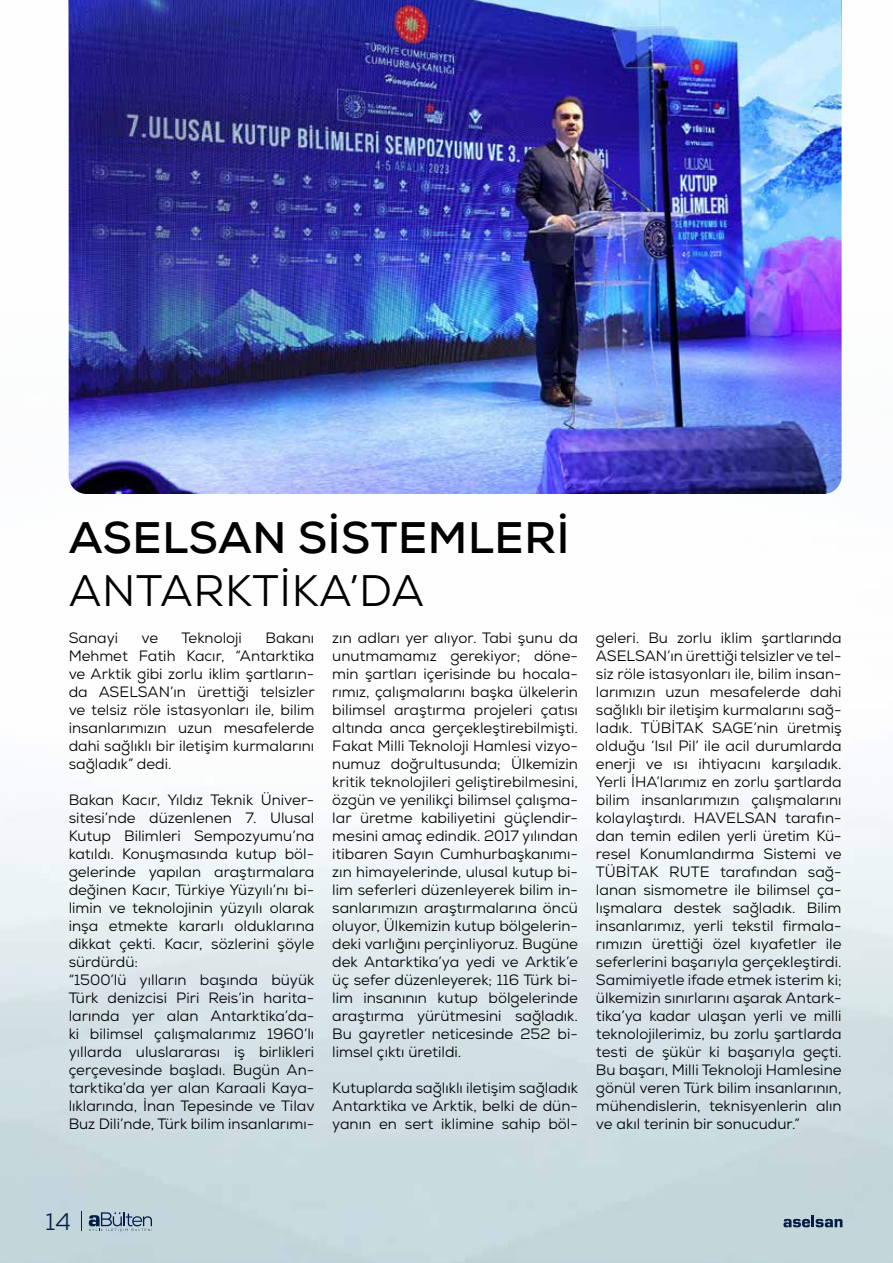
<style>
.page{position:relative;width:893px;height:1263px;background:#fff}
.page>*{position:absolute;margin:0;border:0;box-sizing:border-box;transform-origin:0 0}
.t1{font:700 44.1px "Nexa";letter-spacing:.015em;color:#000}
.t2{font:44.1px "Nexa";letter-spacing:.015em;color:#000}
.t3{font:24px "Nexa";color:#041d47}
.t4{font:15px/18px "Nexa";color:#000;text-align:justify}
</style>
<div class="page">
<img style="left:0;top:0;width:893px;height:1263px">
<img style="left:69px;top:0;width:773px;height:494px">
<svg style="left:783px;top:1215px;width:59px;height:12px"></svg>
<svg style="left:89px;top:1212px;width:64px;height:20px"></svg>
<svg style="left:81px;top:1211px;width:1px;height:20px"></svg>
<h1 class="t1" style="left:69px;top:510px;width:502px">ASELSAN SISTEMLERI</h1>
<h1 class="t2" style="left:69px;top:563px;width:357px">ANTARKTI KA’DA</h1>
<p class="t4" style="left:69px;top:629px;width:51px">Sanayi</p>
<p class="t4" style="left:141px;top:629px;width:18px">ve</p>
<p class="t4" style="left:181px;top:629px;width:62px">Teknoloji</p>
<p class="t4" style="left:332px;top:629px;width:247px">zın adları yer alıyor. Tabi şunu da unutmamamız gerekiyor; döne&shy;min şartları içerisinde bu hocala&shy;rımız, çalışmalarını başka ülkelerin bilimsel araştırma projeleri çatısı altında anca gerçekleştirebilmişti.<br>Fakat Milli Teknoloji Hamlesi vizyo&shy;numuz doğrultusunda; Ülkemizin kritik teknolojileri geliştirebilmesini, özgün ve yenilikçi bilimsel çalışma&shy;lar üretme kabiliyetini güçlendir&shy;mesini amaç edindik. 2017 yılından itibaren Sayın Cumhurbaşkanımı&shy;zın himayelerinde, ulusal kutup bi&shy;lim seferleri düzenleyerek bilim in&shy;sanlarımızın araştırmalarına öncü oluyor, Ülkemizin kutup bölgelerin&shy;deki varlığını perçinliyoruz. Bugüne dek Antarktika’ya yedi ve Arktik’e üç sefer düzenleyerek; 116 Türk bi&shy;lim insanının kutup bölgelerinde araştırma yürütmesini sağladık.<br>Bu gayretler neticesinde 252 bi&shy;limsel çıktı üretildi.</p>
<p class="t4" style="left:332px;top:1079px;width:247px">Kutuplarda sağlıklı iletişim sağladık Antarktika ve Arktik, belki de dün&shy;yanın en sert iklimine sahip böl-</p>
<p class="t4" style="left:69px;top:629px;width:247px;text-indent:197px">Bakanı Mehmet Fatih Kacır, “Antarktika ve Arktik gibi zorlu iklim şartların&shy;da ASELSAN’ın ürettiği telsizler ve telsiz röle istasyonları ile, bilim insanlarımızın uzun mesafelerde dahi sağlıklı bir iletişim kurmalarını sağladık” dedi.</p>
<p class="t4" style="left:69px;top:791px;width:248px;text-align:left">Bakan Kacır, Yıldız Teknik Üniver&shy;sitesi’nde düzenlenen 7. Ulusal Kutup Bilimleri Sempozyumu’na katıldı. Konuşmasında kutup böl&shy;gelerinde yapılan araştırmalara değinen Kacır, Türkiye Yüzyılı’nı bi&shy;limin ve teknolojinin yüzyılı olarak inşa etmekte kararlı olduklarına dikkat çekti. Kacır, sözlerini şöyle sürdürdü:<br>“1500’lü yılların başında büyük Türk denizcisi Piri Reis’in harita&shy;larında yer alan Antarktika’da&shy;ki bilimsel çalışmalarımız 1960’lı yıllarda uluslararası iş birlikleri çerçevesinde başladı. Bugün An&shy;tarktika’da yer alan Karaali Kaya&shy;lıklarında, İnan Tepesinde ve Tilav Buz Dili’nde, Türk bilim insanlarımı-</p>
<p class="t4" style="left:596px;top:629px;width:247px">geleri. Bu zorlu iklim şartlarında ASELSAN’ın ürettiği telsizler ve tel&shy;siz röle istasyonları ile, bilim insan&shy;larımızın uzun mesafelerde dahi sağlıklı bir iletişim kurmalarını sağ&shy;ladık. TÜBİTAK SAGE’nin üretmiş olduğu ‘Isıl Pil’ ile acil durumlarda enerji ve ısı ihtiyacını karşıladık.<br>Yerli İHA’larımız en zorlu şartlarda bilim insanlarımızın çalışmalarını kolaylaştırdı. HAVELSAN tarafın&shy;dan temin edilen yerli üretim Kü&shy;resel Konumlandırma Sistemi ve TÜBİTAK RUTE tarafından sağ&shy;lanan sismometre ile bilimsel ça&shy;lışmalara destek sağladık. Bilim insanlarımız, yerli tekstil firmala&shy;rımızın ürettiği özel kıyafetler ile seferlerini başarıyla gerçekleştirdi.<br>Samimiyetle ifade etmek isterim ki; ülkemizin sınırlarını aşarak Antark&shy;tika’ya kadar ulaşan yerli ve milli teknolojilerimiz, bu zorlu şartlarda testi de şükür ki başarıyla geçti.<br>Bu başarı, Milli Teknoloji Hamlesine gönül veren Türk bilim insanlarının, mühendislerin, teknisyenlerin alın ve akıl terinin bir sonucudur.”</p>
<h2 class="t3" style="left:46px;top:1206px;width:27px">14</h2>
</div>
